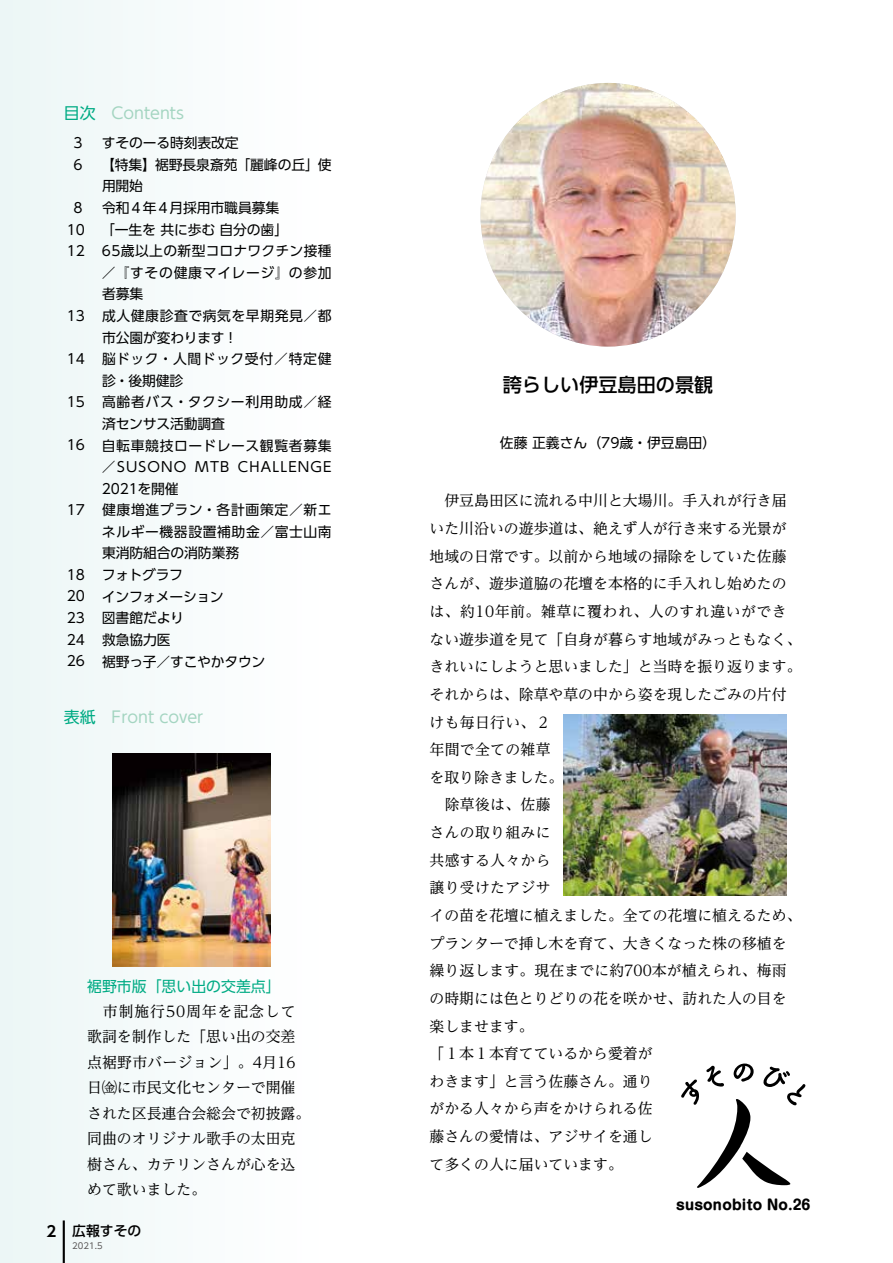
<style>
.page{position:relative;width:893px;height:1263px;background:#fff}
.page>*{position:absolute;margin:0;border:0;box-sizing:border-box;transform-origin:0 0}
.t1{font:500 19.2px "UD Shin Go Pro";color:#000}
.t2{font:15.9px "UD Shin Go Pro";color:#a4d5c1}
.t3{font:14.85px/27.6px "UD Reimin Pro";color:#000}
.t4{font:14.85px "UD Shin Go Pro";color:#00ab84}
.t5{font:700 14.85px "UD Shin Go Pro De";color:#000}
.t6{font:13.8px/21.6px "UD Shin Go Pro";color:#000}
.t7{font:700 13.8px "Shin M Go Pro";color:#000}
.t8{font:500 13.8px "UD Shin Go Pro";color:#000}
.t9{font:8.55px "UD Shin Go Pro";color:#595757}
.s1{color:#00ab84}
</style>
<div class="page">
<div style="left:0;top:0;width:332px;height:1263px;background:#f5fbfb"></div>
<svg style="left:681px;top:1063px;width:125px;height:125px"></svg>
<img style="left:480px;top:83px;width:256px;height:264px">
<img style="left:113px;top:754px;width:157px;height:212px">
<img style="left:563px;top:714px;width:224px;height:181px">
<hr style="left:63px;top:1220px;width:2px;height:43px;background:#000">
<p class="t2" style="left:64px;top:100px;width:122px"><span class="s1">目次　</span>Contents</p>
<p class="t6" style="left:71px;top:132px;width:15px">３<br>６</p>
<p class="t6" style="left:67px;top:197px;width:20px;text-align:center">８<br>10<br>12</p>
<p class="t6" style="left:67px;top:304px;width:20px">13</p>
<p class="t6" style="left:67px;top:348px;width:20px">14</p>
<p class="t6" style="left:67px;top:391px;width:20px">15</p>
<p class="t6" style="left:67px;top:434px;width:20px">16</p>
<p class="t6" style="left:67px;top:499px;width:20px">17</p>
<p class="t6" style="left:67px;top:563px;width:20px;text-align:justify">18<br>20<br>23<br>24<br>26</p>
<p class="t6" style="left:101px;top:132px;width:232px">すそのーる時刻表改定<br>【特集】裾野長泉斎苑「麗峰の丘」使用開始<br>令和４年４月採用市職員募集<br>「一生を 共に歩む 自分の歯」<br>65歳以上の新型コロナワクチン接種／『すその健康マイレージ』の参加者募集<br>成人健康診査で病気を早期発見／都市公園が変わります！<br>脳ドック・人間ドック受付／特定健診・後期健診<br>高齢者バス・タクシー利用助成／経済センサス活動調査<br>自転車競技ロードレース観覧者募集／SUSONO MTB CHALLENGE<br>2021を開催<br>健康増進プラン・各計画策定／新エネルギー機器設置補助金／富士山南東消防組合の消防業務<br>フォトグラフ<br>インフォメーション<br>図書館だより<br>救急協力医<br>裾野っ子／すこやかタウン</p>
<p class="t2" style="left:64px;top:704px;width:141px"><span class="s1">表紙　</span>Front cover</p>
<p class="t5" style="left:47px;top:1219px;width:11px">2</p>
<p class="t4" style="left:87px;top:974px;width:195px">裾野市版「思い出の交差点」</p>
<p class="t3" style="left:87px;top:998px;width:225px;line-height:25.5px">　市制施行50周年を記念して歌詞を制作した「思い出の交差点裾野市バージョン」。4月16日㈮に市民文化センターで開催された区長連合会総会で初披露。同曲のオリジナル歌手の太田克樹さん、カテリンさんが心を込めて歌いました。</p>
<p class="t8" style="left:72px;top:1220px;width:71px">広報すその</p>
<p class="t9" style="left:72px;top:1239px;width:32px">2021.5</p>
<p class="t1" style="left:503px;top:369px;width:212px">誇らしい伊豆島田の景観</p>
<p class="t6" style="left:500px;top:431px;width:218px">佐藤 正義さん（79歳・伊豆島田）</p>
<p class="t3" style="left:429px;top:486px;width:374px">　伊豆島田区に流れる中川と大場川。手入れが行き届いた川沿いの遊歩道は、絶えず人が行き来する光景が地域の日常です。以前から地域の掃除をしていた佐藤さんが、遊歩道脇の花壇を本格的に手入れし始めたのは、約10年前。雑草に覆われ、人のすれ違いができない遊歩道を見て「自身が暮らす地域がみっともなく、きれいにしようと思いました」と当時を振り返ります。それからは、除草や草の中から姿を現したごみの片付けも毎日行い、２<br>年間で全ての雑草<br>を取り除きました。<br>　除草後は、佐藤<br>さんの取り組みに<br>共感する人々から<br>譲り受けたアジサ<br>イの苗を花壇に植えました。全ての花壇に植えるため、プランターで挿し木を育て、大きくなった株の移植を繰り返します。現在までに約700本が植えられ、梅雨の時期には色とりどりの花を咲かせ、訪れた人の目を楽しませます。<br>「１本１本育てているから愛着が<br>わきます」と言う佐藤さん。通り<br>がかる人々から声をかけられる佐<br>藤さんの愛情は、アジサイを通し<br>て多くの人に届いています。</p>
<p class="t7" style="left:676px;top:1194px;width:136px">susonobito No.26</p>
</div>
